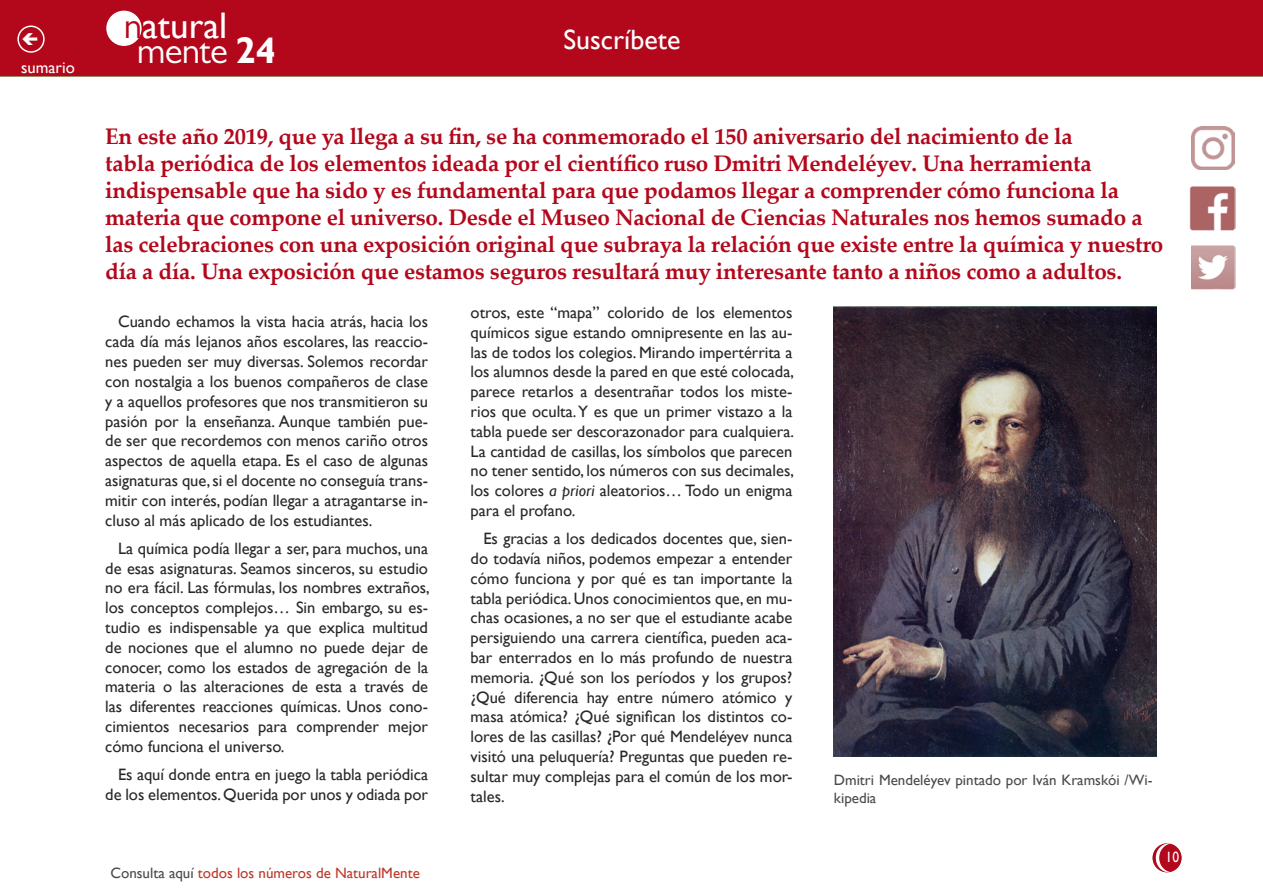
<style>
.page{position:relative;width:1263px;height:893px;background:#fff}
.page>*{position:absolute;margin:0;border:0;box-sizing:border-box;transform-origin:0 0}
.t1{font:37.05px "Gill Sans";color:#fff}
.t2{font:37.05px "Gill Sans MT Pro";letter-spacing:-.02em;color:#fff}
.t3{font:27.9px "Gill Sans";color:#fff}
.t4{font:700 22.5px/27px "Palatino Linotype";letter-spacing:-.01em;color:#b3071b}
.t5{font:16.5px/19.8px "Gill Sans";color:#282829;text-align:justify}
.t6{font:16.5px "Gill Sans";color:#fff}
.t7{font:15px/18px "Gill Sans";color:#4b4b4d}
.t8{font:15px "Gill Sans";color:#bd392b}
.t9{font:15px "Gill Sans";color:#fff;scale:.9 1}
.s1{font-family:"Gill Sans MT Pro";color:#b3071b}
.s2{font-family:"Gill Sans";font-weight:700}
.s3{font-style:italic}
.s4{color:#4b4b4d}
</style>
<div class="page">
<img style="left:1190px;top:186px;width:45px;height:44px">
<img style="left:1191px;top:246px;width:44px;height:44px">
<div style="left:1153px;top:844px;width:28px;height:28px;background:#b3071b;border-radius:50%"></div>
<div style="left:1152px;top:843px;width:29px;height:29px;border:2px solid #b3071b;border-radius:50%"></div>
<div style="left:0;top:0;width:1263px;height:76px;background:#b3071b"></div>
<div style="left:107px;top:11px;width:34px;height:34px;background:#fff;border-radius:50%"></div>
<div style="left:106px;top:11px;width:36px;height:35px;border:2px solid #fff;border-radius:50%"></div>
<svg style="left:1155px;top:843px;width:16px;height:29px"></svg>
<div style="left:17px;top:26px;width:28px;height:27px;border:2px solid #fff;border-radius:50%"></div>
<img style="left:1191px;top:127px;width:43px;height:43px">
<img style="left:834px;top:306px;width:323px;height:451px">
<p class="t6" style="left:21px;top:58px;width:55px">sumario</p>
<h1 class="t1" style="left:124px;top:4px;width:105px"><span class="s1">n</span>atural</h1>
<h1 class="t2" style="left:137px;top:29px;width:140px">mente <span class="s2">24</span></h1>
<h2 class="t3" style="left:563px;top:23px;width:118px">Suscríbete</h2>
<p class="t4" style="left:105px;top:122px;width:1060px">En este año 2019, que ya llega a su fin, se ha conmemorado el 150 aniversario del nacimiento de la<br>tabla periódica de los elementos ideada por el científico ruso Dmitri Mendeléyev. Una herramienta indispensable que ha sido y es fundamental para que podamos llegar a comprender cómo funciona la materia que compone el universo. Desde el Museo Nacional de Ciencias Naturales nos hemos sumado a las celebraciones con una exposición original que subraya la relación que existe entre la química y nuestro día a día. Una exposición que estamos seguros resultará muy interesante tanto a niños como a adultos.</p>
<p class="t5" style="left:105px;top:312px;width:324px;text-indent:13px">Cuando echamos la vista hacia atrás, hacia los cada día más lejanos años escolares, las reaccio&shy;nes pueden ser muy diversas. Solemos recordar con nostalgia a los buenos compañeros de clase y a aquellos profesores que nos transmitieron su pasión por la enseñanza. Aunque también pue&shy;de ser que recordemos con menos cariño otros aspectos de aquella etapa. Es el caso de algunas asignaturas que, si el docente no conseguía trans&shy;mitir con interés, podían llegar a atragantarse in&shy;cluso al más aplicado de los estudiantes.</p>
<p class="t5" style="left:105px;top:539px;width:326px;text-indent:13px">La química podía llegar a ser, para muchos, una de esas asignaturas. Seamos sinceros, su estudio no era fácil. Las fórmulas, los nombres extraños, los conceptos complejos… Sin embargo, su es&shy;tudio es indispensable ya que explica multitud de nociones que el alumno no puede dejar de conocer, como los estados de agregación de la materia o las alteraciones de esta a través de las diferentes reacciones químicas. Unos cono&shy;cimientos necesarios para comprender mejor cómo funciona el universo.</p>
<p class="t5" style="left:105px;top:765px;width:324px;text-align:right">Es aquí donde entra en juego la tabla periódica de los elementos. Querida por unos y odiada por</p>
<p class="t5" style="left:471px;top:303px;width:325px">otros, este “mapa” colorido de los elementos químicos sigue estando omnipresente en las au&shy;las de todos los colegios. Mirando impertérrita a los alumnos desde la pared en que esté colocada, parece retarlos a desentrañar todos los miste&shy;rios que oculta. Y es que un primer vistazo a la tabla puede ser descorazonador para cualquiera.<br>La cantidad de casillas, los símbolos que parecen no tener sentido, los números con sus decimales, los colores <span class="s3">a priori</span> aleatorios… Todo un enigma para el profano.</p>
<p class="t5" style="left:471px;top:529px;width:323px;text-indent:13px">Es gracias a los dedicados docentes que, sien&shy;do todavía niños, podemos empezar a entender cómo funciona y por qué es tan importante la tabla periódica. Unos conocimientos que, en mu&shy;chas ocasiones, a no ser que el estudiante acabe persiguiendo una carrera científica, pueden aca&shy;bar enterrados en lo más profundo de nuestra memoria. ¿Qué son los períodos y los grupos? ¿Qué diferencia hay entre número atómico y masa atómica? ¿Qué significan los distintos co&shy;lores de las casillas? ¿Por qué Mendeléyev nunca visitó una peluquería? Preguntas que pueden re&shy;sultar muy complejas para el común de los mor&shy;tales.</p>
<p class="t7" style="left:834px;top:772px;width:320px">Dmitri Mendeléyev pintado por Iván Kramskói /Wi&shy;kipedia</p>
<p class="t8" style="left:110px;top:864px;width:311px"><span class="s4">Consulta aquí</span> todos los números de NaturalMente</p>
<p class="t9" style="left:1165px;top:849px;width:16px">10</p>
</div>
